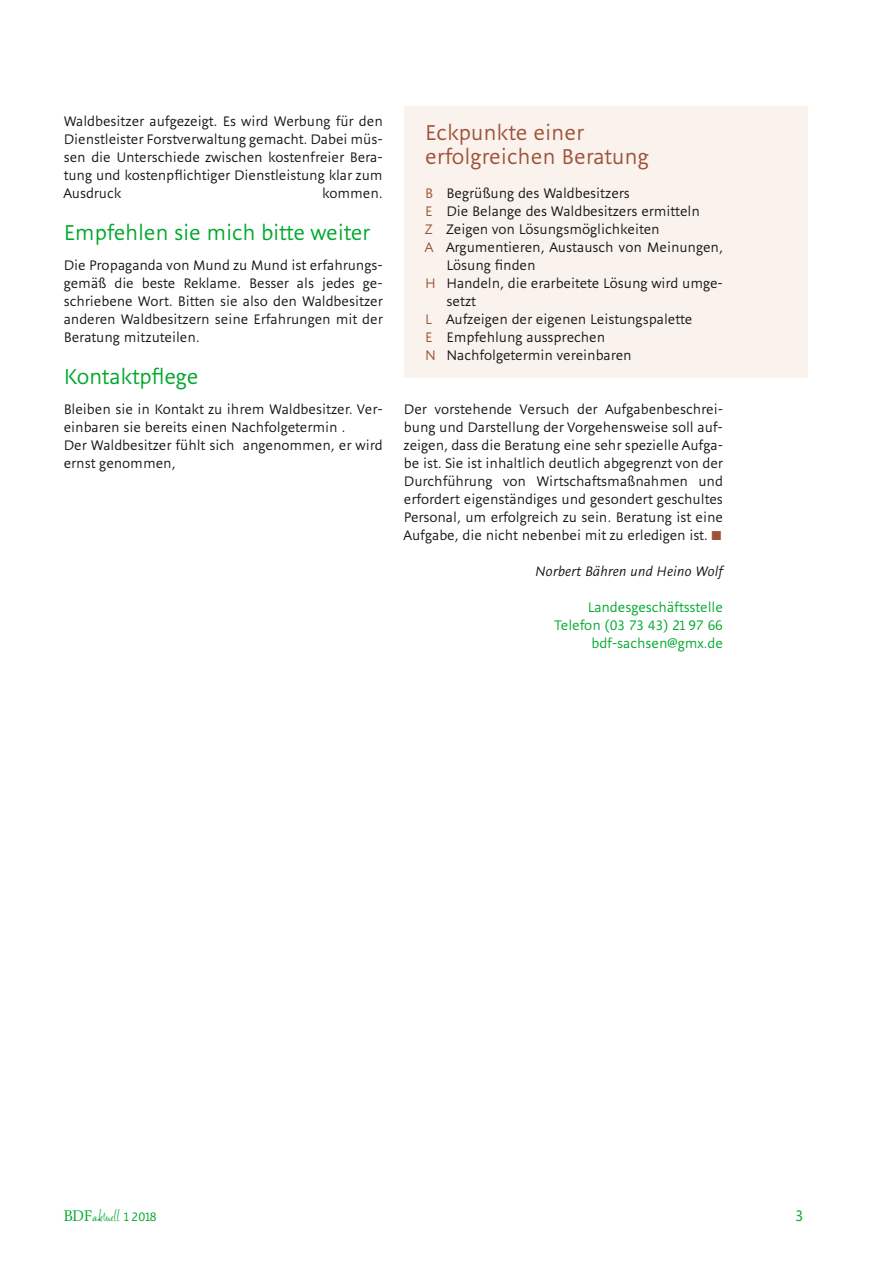
<style>
.page{position:relative;width:893px;height:1263px;background:#fff}
.page>*{position:absolute;margin:0;border:0;box-sizing:border-box;transform-origin:0 0}
.t1{font:21px "Alinea Sans";letter-spacing:-.01em;color:#00a82d}
.t2{font:21px/24px "Alinea Sans";color:#a05238}
.t3{font:19.5px "Amethyste";color:#00a82d}
.t4{font:15px "Alinea Sans";color:#00a82d}
.t5{font:13.5px/18px "Alinea Sans";color:#151616;text-align:justify}
.t6{font:13.5px/18px "Alinea Sans";color:#00a82d;text-align:right}
.t7{font:italic 13.5px "Alinea Sans";color:#151616}
.s1{color:#a05238}
.s2{font-family:"European Pi Three";font-size:12px;color:#a05238}
.s3{font-family:"Alinea Roman";font-size:15px}
.s4{font-family:"Alinea Sans";font-size:12px}
</style>
<div class="page">
<div style="left:404px;top:106px;width:404px;height:272px;background:#faf2ed"></div>
<p class="t5" style="left:64px;top:112px;width:320px">Waldbesitzer aufgezeigt. Es wird Werbung für den Dienstleister Forstverwaltung gemacht. Dabei müs&shy;sen die Unterschiede zwischen kostenfreier Bera&shy;tung und kostenpflichtiger Dienstleistung klar zum Ausdruck</p>
<h1 class="t2" style="left:425px;top:120px;width:225px">Eckpunkte einer erfolgreichen Beratung</h1>
<p class="t5" style="left:425px;top:184px;width:206px"><span class="s1">B</span> Begrüßung des Waldbesitzers</p>
<p class="t5" style="left:425px;top:202px;width:276px"><span class="s1">E</span> Die Belange des Waldbesitzers ermitteln</p>
<p class="t5" style="left:425px;top:220px;width:236px"><span class="s1">Z</span> Zeigen von Lösungsmöglichkeiten</p>
<p class="t5" style="left:425px;top:238px;width:299px"><span class="s1">A</span> Argumentieren, Austausch von Meinungen,</p>
<p class="t5" style="left:446px;top:256px;width:90px">Lösung finden</p>
<p class="t5" style="left:425px;top:274px;width:299px"><span class="s1">H</span> Handeln, die erarbeitete Lösung wird umge-</p>
<p class="t5" style="left:446px;top:292px;width:31px">setzt</p>
<p class="t5" style="left:425px;top:310px;width:269px"><span class="s1">L</span> Aufzeigen der eigenen Leistungspalette</p>
<p class="t5" style="left:425px;top:328px;width:181px"><span class="s1">E</span> Empfehlung aussprechen</p>
<p class="t5" style="left:425px;top:346px;width:208px"><span class="s1">N</span> Nachfolgetermin vereinbaren</p>
<p class="t5" style="left:322px;top:184px;width:62px">kommen.</p>
<h1 class="t1" style="left:64px;top:220px;width:308px">Empfehlen sie mich bitte weiter</h1>
<p class="t5" style="left:64px;top:256px;width:320px">Die Propaganda von Mund zu Mund ist erfahrungs&shy;gemäß die beste Reklame. Besser als jedes ge&shy;schriebene Wort. Bitten sie also den Waldbesitzer anderen Waldbesitzern seine Erfahrungen mit der Beratung mitzuteilen.</p>
<h1 class="t1" style="left:64px;top:364px;width:136px">Kontaktpflege</h1>
<p class="t5" style="left:64px;top:400px;width:320px;text-align:left">Bleiben sie in Kontakt zu ihrem Waldbesitzer. Ver&shy;einbaren sie bereits einen Nachfolgetermin .<br>Der Waldbesitzer fühlt sich angenommen, er wird ernst genommen,</p>
<p class="t5" style="left:404px;top:400px;width:320px">Der vorstehende Versuch der Aufgabenbeschrei&shy;bung und Darstellung der Vorgehensweise soll auf&shy;zeigen, dass die Beratung eine sehr spezielle Aufga&shy;be ist. Sie ist inhaltlich deutlich abgegrenzt von der Durchführung von Wirtschaftsmaßnahmen und erfordert eigenständiges und gesondert geschultes Personal, um erfolgreich zu sein. Beratung ist eine Aufgabe, die nicht nebenbei mit zu erledigen ist. <span class="s2">M</span></p>
<p class="t7" style="left:535px;top:563px;width:189px">Norbert Bähren und Heino Wolf</p>
<p class="t6" style="left:555px;top:598px;width:170px">Landesgeschäftsstelle<br>Telefon (03 73 43) 21 97 66 bdf-sachsen@gmx.de</p>
<h2 class="t3" style="left:64px;top:1206px;width:94px"><span class="s3">BDF</span>aktuell <span class="s4">1 2018</span></h2>
<p class="t4" style="left:795px;top:1206px;width:10px">3</p>
</div>
